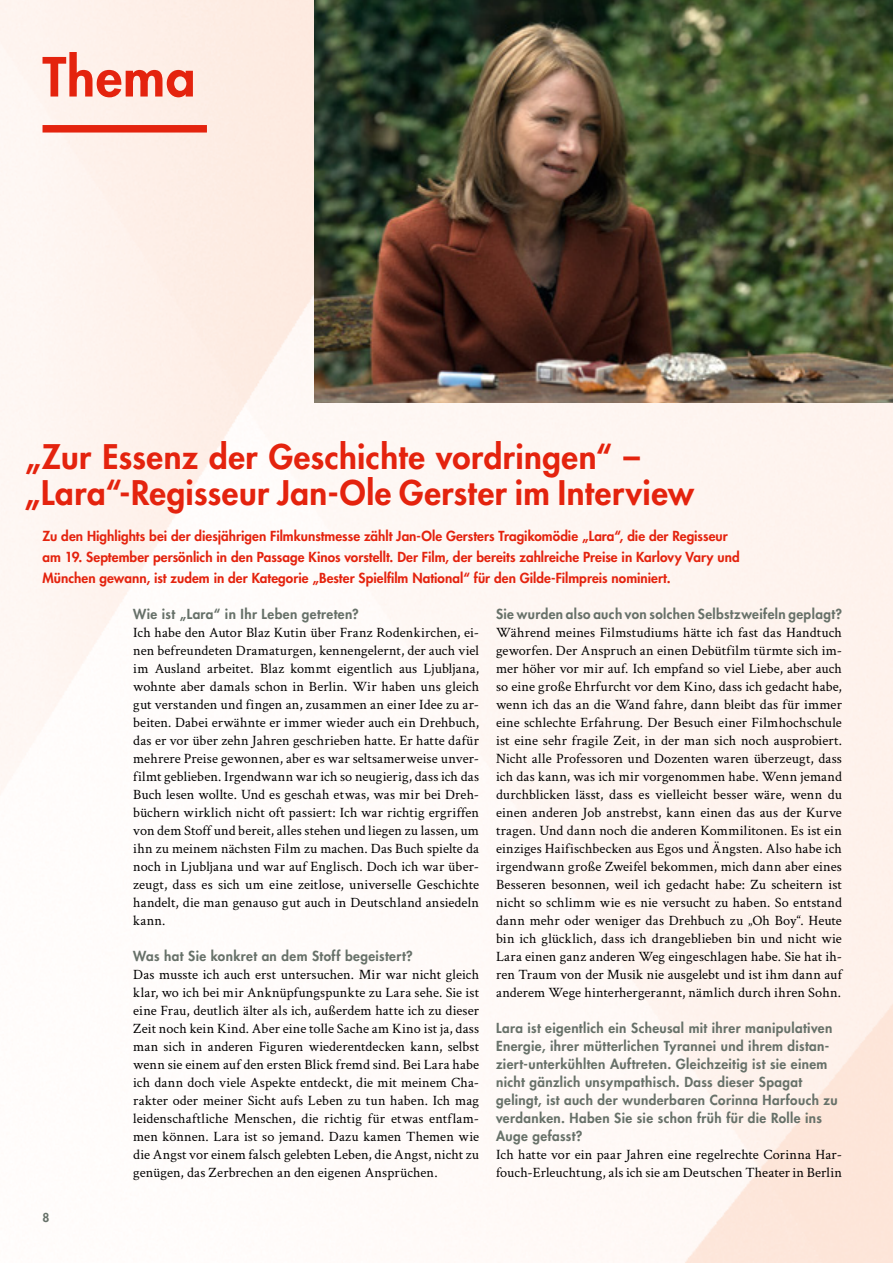
<style>
.page{position:relative;width:893px;height:1263px;background:#fff}
.page>*{position:absolute;margin:0;border:0;box-sizing:border-box;transform-origin:0 0}
.t1{font:800 52.5px "Futura Std";letter-spacing:.015em;color:#e4230e}
.t2{font:800 33px/36px "Futura Std";letter-spacing:.015em;color:#e4230e}
.t3{font:14.25px/18px "Crimson Text";letter-spacing:.005em;color:#000;text-align:justify}
.t4{font:800 13.5px/18px "Futura Std";letter-spacing:.03em;color:#677169}
.t5{font:800 13.5px/21px "Futura Std";color:#e4230e}
.t6{font:800 12px "Futura Std";color:#677169}
</style>
<div class="page">
<img style="left:0;top:0;width:893px;height:1263px">
<img style="left:315px;top:0;width:578px;height:403px">
<div style="left:43px;top:125px;width:164px;height:8px;background:#e4230e"></div>
<h1 class="t1" style="left:43px;top:44px;width:155px">Thema</h1>
<h2 class="t2" style="left:25px;top:439px;width:671px">„Zur Essenz der Geschichte vordringen“ – „Lara“-Regisseur Jan-Ole Gerster im Interview</h2>
<p class="t5" style="left:43px;top:525px;width:699px">Zu den Highlights bei der diesjährigen Filmkunstmesse zählt Jan-Ole Gersters Tragikomödie „Lara“, die der Regisseur am 19. September persönlich in den Passage Kinos vorstellt. Der Film, der bereits zahlreiche Preise in Karlovy Vary und<br>München gewann, ist zudem in der Kategorie „Bester Spielfilm National“ für den Gilde-Filmpreis nominiert.</p>
<p class="t6" style="left:43px;top:1210px;width:8px">8</p>
<p class="t4" style="left:133px;top:605px;width:227px">Wie ist „Lara“ in Ihr Leben getreten?</p>
<p class="t3" style="left:133px;top:622px;width:347px">Ich habe den Autor Blaz Kutin über Franz Rodenkirchen, ei&shy;nen befreundeten Dramaturgen, kennengelernt, der auch viel im Ausland arbeitet. Blaz kommt eigentlich aus Ljubljana, wohnte aber damals schon in Berlin. Wir haben uns gleich gut verstanden und fingen an, zusammen an einer Idee zu ar&shy;beiten. Dabei erwähnte er immer wieder auch ein Drehbuch, das er vor über zehn Jahren geschrieben hatte. Er hatte dafür mehrere Preise gewonnen, aber es war seltsamerweise unver&shy;filmt geblieben. Irgendwann war ich so neugierig, dass ich das Buch lesen wollte. Und es geschah etwas, was mir bei Dreh&shy;büchern wirklich nicht oft passiert: Ich war richtig ergriffen von dem Stoff und bereit, alles stehen und liegen zu lassen, um ihn zu meinem nächsten Film zu machen. Das Buch spielte da noch in Ljubljana und war auf Englisch. Doch ich war über&shy;zeugt, dass es sich um eine zeitlose, universelle Geschichte handelt, die man genauso gut auch in Deutschland ansiedeln kann.</p>
<p class="t4" style="left:133px;top:947px;width:281px">Was hat Sie konkret an dem Stoff begeistert?</p>
<p class="t3" style="left:133px;top:964px;width:347px">Das musste ich auch erst untersuchen. Mir war nicht gleich klar, wo ich bei mir Anknüpfungspunkte zu Lara sehe. Sie ist eine Frau, deutlich älter als ich, außerdem hatte ich zu dieser Zeit noch kein Kind. Aber eine tolle Sache am Kino ist ja, dass man sich in anderen Figuren wiederentdecken kann, selbst wenn sie einem auf den ersten Blick fremd sind. Bei Lara habe ich dann doch viele Aspekte entdeckt, die mit meinem Cha&shy;rakter oder meiner Sicht aufs Leben zu tun haben. Ich mag leidenschaftliche Menschen, die richtig für etwas entflam&shy;men können. Lara ist so jemand. Dazu kamen Themen wie die Angst vor einem falsch gelebten Leben, die Angst, nicht zu genügen, das Zerbrechen an den eigenen Ansprüchen.</p>
<p class="t4" style="left:496px;top:605px;width:347px">Sie wurden also auch von solchen Selbstzweifeln geplagt?</p>
<p class="t3" style="left:496px;top:622px;width:347px">Während meines Filmstudiums hätte ich fast das Handtuch geworfen. Der Anspruch an einen Debütfilm türmte sich im&shy;mer höher vor mir auf. Ich empfand so viel Liebe, aber auch so eine große Ehrfurcht vor dem Kino, dass ich gedacht habe, wenn ich das an die Wand fahre, dann bleibt das für immer eine schlechte Erfahrung. Der Besuch einer Filmhochschule ist eine sehr fragile Zeit, in der man sich noch ausprobiert.<br>Nicht alle Professoren und Dozenten waren überzeugt, dass ich das kann, was ich mir vorgenommen habe. Wenn jemand durchblicken lässt, dass es vielleicht besser wäre, wenn du einen anderen Job anstrebst, kann einen das aus der Kurve tragen. Und dann noch die anderen Kommilitonen. Es ist ein einziges Haifischbecken aus Egos und Ängsten. Also habe ich irgendwann große Zweifel bekommen, mich dann aber eines Besseren besonnen, weil ich gedacht habe: Zu scheitern ist nicht so schlimm wie es nie versucht zu haben. So entstand dann mehr oder weniger das Drehbuch zu „Oh Boy“. Heute bin ich glücklich, dass ich drangeblieben bin und nicht wie Lara einen ganz anderen Weg eingeschlagen habe. Sie hat ih&shy;ren Traum von der Musik nie ausgelebt und ist ihm dann auf anderem Wege hinterhergerannt, nämlich durch ihren Sohn.</p>
<p class="t4" style="left:496px;top:1019px;width:343px">Lara ist eigentlich ein Scheusal mit ihrer manipulativen Energie, ihrer mütterlichen Tyrannei und ihrem distan&shy;ziert-unterkühlten Auftreten. Gleichzeitig ist sie einem nicht gänzlich unsympathisch. Dass dieser Spagat gelingt, ist auch der wunderbaren Corinna Harfouch zu verdanken. Haben Sie sie schon früh für die Rolle ins Auge gefasst?</p>
<p class="t3" style="left:496px;top:1144px;width:347px">Ich hatte vor ein paar Jahren eine regelrechte Corinna Har&shy;fouch-Erleuchtung, als ich sie am Deutschen Theater in Berlin</p>
</div>
